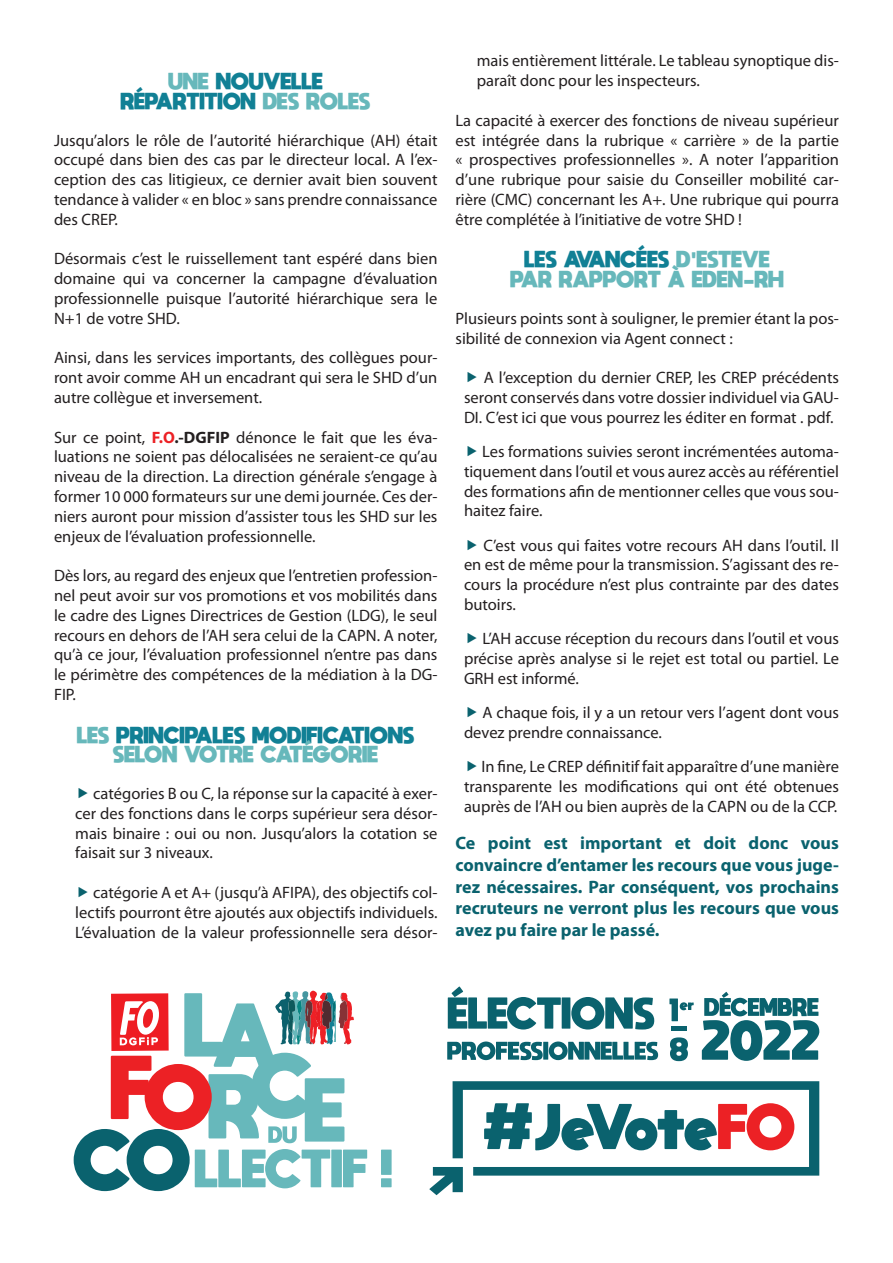
<style>
.page{position:relative;width:893px;height:1263px;background:#fff}
.page>*{position:absolute;margin:0;border:0;box-sizing:border-box;transform-origin:0 0}
.t1{font:700 18px/21.6px "Myriad Pro";color:#0a626e;text-align:justify}
.t2{font:16.5px/19.8px "Myriad Pro";color:#231f20;text-align:justify}
.t3{font:800 16.5px "moon get";color:#118095}
.t4{font:800 16.5px "moon get";color:#67b8bb}
.s1{color:#67b8bb}
.s2{font-weight:700;color:#ec2125}
.s3{font-weight:700}
</style>
<div class="page">
<svg style="left:381px;top:1149px;width:11px;height:38px"></svg>
<svg style="left:74px;top:991px;width:293px;height:200px"></svg>
<svg style="left:429px;top:1081px;width:390px;height:114px"></svg>
<svg style="left:448px;top:986px;width:206px;height:43px"></svg>
<svg style="left:702px;top:992px;width:117px;height:69px"></svg>
<svg style="left:669px;top:998px;width:25px;height:23px"></svg>
<svg style="left:670px;top:1037px;width:18px;height:24px"></svg>
<hr style="left:671px;top:1027px;width:16px;height:4px;background:#0a626e">
<svg style="left:447px;top:1041px;width:211px;height:19px"></svg>
<p class="t3" style="left:168px;top:71px;width:156px"><span class="s1">UNE</span> NOUVELLE</p>
<p class="t3" style="left:121px;top:91px;width:251px">RÉPARTITION <span class="s1">DES ROLES</span></p>
<p class="t2" style="left:54px;top:130px;width:385px">Jusqu’alors le rôle de l’autorité hiérarchique (AH) était occupé dans bien des cas par le directeur local. A l’ex&shy;ception des cas litigieux, ce dernier avait bien souvent tendance à valider « en bloc » sans prendre connaissance des CREP.</p>
<p class="t2" style="left:54px;top:249px;width:385px">Désormais c’est le ruissellement tant espéré dans bien domaine qui va concerner la campagne d’évaluation professionnelle puisque l’autorité hiérarchique sera le N+1 de votre SHD.</p>
<p class="t2" style="left:54px;top:348px;width:385px">Ainsi, dans les services importants, des collègues pour&shy;ront avoir comme AH un encadrant qui sera le SHD d’un autre collègue et inversement.</p>
<p class="t2" style="left:54px;top:427px;width:385px">Sur ce point, <span class="s2">F.O</span><span class="s3">.-DGFIP</span> dénonce le fait que les éva&shy;luations ne soient pas délocalisées ne seraient-ce qu’au niveau de la direction. La direction générale s’engage à former 10 000 formateurs sur une demi journée. Ces der&shy;niers auront pour mission d’assister tous les SHD sur les enjeux de l’évaluation professionnelle.</p>
<p class="t2" style="left:54px;top:565px;width:385px">Dès lors, au regard des enjeux que l’entretien profession&shy;nel peut avoir sur vos promotions et vos mobilités dans le cadre des Lignes Directrices de Gestion (LDG), le seul recours en dehors de l’AH sera celui de la CAPN. A noter, qu’à ce jour, l’évaluation professionnel n’entre pas dans le périmètre des compétences de la médiation à la DG-FIP.</p>
<p class="t3" style="left:77px;top:724px;width:339px"><span class="s1">LES</span> PRINCIPALES MODIFICATIONS</p>
<p class="t4" style="left:113px;top:744px;width:267px">SELON VOTRE CATÉGORIE</p>
<p class="t2" style="left:75px;top:783px;width:364px;text-indent:18px">catégories B ou C, la réponse sur la capacité à exer&shy;cer des fonctions dans le corps supérieur sera désor&shy;mais binaire : oui ou non. Jusqu’alors la cotation se faisait sur 3 niveaux.</p>
<p class="t2" style="left:75px;top:882px;width:364px;text-indent:18px">catégorie A et A+ (jusqu’à AFIPA), des objectifs col&shy;lectifs pourront être ajoutés aux objectifs individuels.<br>L’évaluation de la valeur professionnelle sera désor-</p>
<p class="t2" style="left:477px;top:51px;width:364px">mais entièrement littérale. Le tableau synoptique dis&shy;paraît donc pour les inspecteurs.</p>
<p class="t2" style="left:455px;top:110px;width:385px">La capacité à exercer des fonctions de niveau supérieur est intégrée dans la rubrique « carrière » de la partie « prospectives professionnelles ». A noter l’apparition d’une rubrique pour saisie du Conseiller mobilité car&shy;rière (CMC) concernant les A+. Une rubrique qui pourra être complétée à l’initiative de votre SHD !</p>
<p class="t3" style="left:525px;top:249px;width:247px">LES AVANCÉES <span class="s1">D'ESTEVE</span></p>
<p class="t4" style="left:511px;top:269px;width:275px">PAR RAPPORT À EDEN-RH</p>
<p class="t2" style="left:455px;top:308px;width:385px">Plusieurs points sont à souligner, le premier étant la pos&shy;sibilité de connexion via Agent connect :</p>
<p class="t2" style="left:464px;top:367px;width:376px;text-indent:20px">A l’exception du dernier CREP, les CREP précédents seront conservés dans votre dossier individuel via GAU-DI. C’est ici que vous pourrez les éditer en format . pdf.</p>
<p class="t2" style="left:464px;top:441px;width:376px;text-indent:18px">Les formations suivies seront incrémentées automa&shy;tiquement dans l’outil et vous aurez accès au référentiel des formations afin de mentionner celles que vous sou&shy;haitez faire.</p>
<p class="t2" style="left:464px;top:535px;width:376px;text-indent:19px">C’est vous qui faites votre recours AH dans l’outil. Il en est de même pour la transmission. S’agissant des re&shy;cours la procédure n’est plus contrainte par des dates butoirs.</p>
<p class="t2" style="left:464px;top:628px;width:376px;text-indent:18px">L’AH accuse réception du recours dans l’outil et vous précise après analyse si le rejet est total ou partiel. Le GRH est informé.</p>
<p class="t2" style="left:464px;top:702px;width:376px;text-indent:19px">A chaque fois, il y a un retour vers l’agent dont vous devez prendre connaissance.</p>
<p class="t2" style="left:464px;top:756px;width:376px;text-indent:17px">In fine, Le CREP définitif fait apparaître d’une manière transparente les modifications qui ont été obtenues auprès de l’AH ou bien auprès de la CAPN ou de la CCP.</p>
<p class="t1" style="left:455px;top:832px;width:385px">Ce point est important et doit donc vous convaincre d’entamer les recours que vous juge&shy;rez nécessaires. Par conséquent, vos prochains recruteurs ne verront plus les recours que vous avez pu faire par le passé.</p>
</div>
